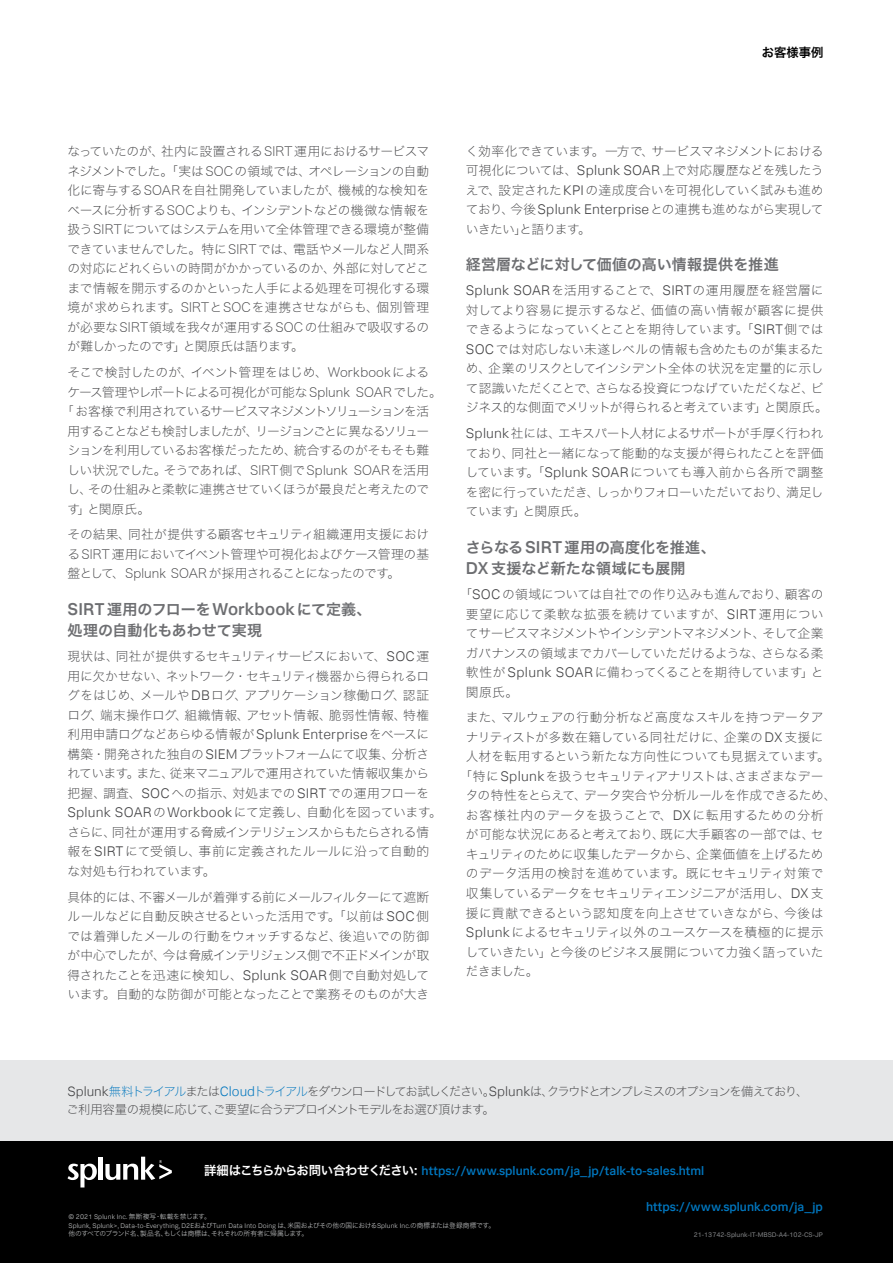
<style>
.page{position:relative;width:893px;height:1263px;background:#fff}
.page>*{position:absolute;margin:0;border:0;box-sizing:border-box;transform-origin:0 0}
.t1{font:500 17.25px "Splunk Data Sans";letter-spacing:.01em;color:#6d6e71}
.t2{font:15px/21px "Hira Kaku Std N W6";letter-spacing:-.005em;color:#6d6e71}
.t3{font:300 14.1px "Splunk Data Sans";letter-spacing:.015em;color:#404042}
.t4{font:12.75px/19.5px "Hira Kaku Std N W1";letter-spacing:-.015em;color:#404042;text-align:justify}
.t5{font:12.75px "Hira Kaku Std N W1";letter-spacing:.005em;color:#404042}
.t6{font:12.75px "Hira Kaku Std N W1";letter-spacing:-.075em;color:#404042}
.t7{font:12.75px "Hira Kaku Std N W1";letter-spacing:-.095em;color:#404042}
.t8{font:12.75px "Hira Kaku Std N W1";letter-spacing:-.045em;color:#404042}
.t9{font:12.75px "Hira Kaku Std N W1";letter-spacing:-.05em;color:#404042}
.t10{font:12.75px "Hira Kaku Std N W1";letter-spacing:.025em;color:#404042}
.t11{font:12.75px "Hira Kaku Std N W1";letter-spacing:.035em;color:#404042}
.t12{font:12.75px "Hira Kaku Std N W1";letter-spacing:.02em;color:#404042}
.t13{font:500 12.45px "Splunk Data Sans";color:#0076be}
.t14{font:12.3px/18px "Hira Kaku Std N W1";letter-spacing:-.105em;color:#404042}
.t15{font:500 12.3px "Splunk Data Sans";color:#0076be}
.t16{font:12.3px "Hira Kaku Std N W6";color:#000}
.t17{font:300 6.75px/8.7px "Splunk Data Sans";letter-spacing:.015em;color:#d1d3d4}
.t18{font:6.75px "Hira Kaku Std N W2";letter-spacing:-.055em;color:#d1d3d4}
.t19{font:6.75px "Splunk Data Sans";color:#808284}
.s1{font-family:"Hira Kaku Std N W6";font-weight:400;font-size:15px}
.s2{font-family:"Splunk Data Sans";font-weight:300;font-size:14.1px}
.s3{font-family:"Hira Kaku Std N W1";font-weight:400;font-size:12.75px}
.s4{font-family:"Splunk Data Sans";font-weight:500;font-size:17.25px}
.s5{font-family:"Splunk Data Sans";font-weight:300;font-size:13.65px}
.s6{color:#0076be}
.s7{font-family:"Splunk Data Sans";font-weight:300;font-size:13.65px;color:#0076be}
.s8{font-family:"Hira Kaku Std N W6";font-weight:400;color:#fff}
.s9{font-family:"Hira Kaku Std N W2";font-weight:400}
</style>
<div class="page">
<div style="left:0;top:1060px;width:893px;height:82px;background:#e6e7e8"></div>
<div style="left:0;top:1141px;width:893px;height:122px;background:#000"></div>
<svg style="left:68px;top:1163px;width:29px;height:24px"></svg>
<hr style="left:99px;top:1157px;width:4px;height:23px;background:#fff">
<svg style="left:105px;top:1157px;width:67px;height:23px"></svg>
<p class="t16" style="left:762px;top:43px;width:63px">お客様事例</p>
<p class="t4" style="left:68px;top:141px;width:363px">なっていたのが、社内に設置されるSIRT運用におけるサービスマネジメントでした。「実は SOC の領域では、オペレーションの自動化に寄与するSOARを自社開発していましたが、機械的な検知をベースに分析するSOCよりも、インシデントなどの機微な情報を扱うSIRTについてはシステムを用いて全体管理できる環境が整備できていませんでした。特にSIRTでは、電話やメールなど人間系の対応にどれくらいの時間がかかっているのか、外部に対してどこまで情報を開示するのかといった人手による処理を可視化する環境が求められます。SIRTとSOCを連携させながらも、個別管理が必要なSIRT領域を我々が運用するSOCの仕組みで吸収するのが難しかったのです」と関原氏は語ります。</p>
<p class="t4" style="left:68px;top:362px;width:363px">そこで検討したのが、イベント管理をはじめ、Workbookによる</p>
<p class="t4" style="left:68px;top:382px;width:376px">ケース管理やレポートによる可視化が可能なSplunk SOARでした。</p>
<p class="t6" style="left:61px;top:402px;width:370px">「お客様で利用されているサービスマネジメントソリューションを活</p>
<p class="t7" style="left:68px;top:421px;width:363px">用することなども検討しましたが、リージョンごとに異なるソリュー</p>
<p class="t8" style="left:68px;top:441px;width:363px">ションを利用しているお客様だったため、統合するのがそもそも難</p>
<p class="t5" style="left:68px;top:460px;width:363px">しい状況でした。そうであれば、SIRT側でSplunk SOARを活用</p>
<p class="t9" style="left:68px;top:480px;width:363px">し、その仕組みと柔軟に連携させていくほうが最良だと考えたので</p>
<p class="t4" style="left:68px;top:498px;width:84px">す」と関原氏。</p>
<p class="t4" style="left:68px;top:524px;width:363px">その結果、同社が提供する顧客セキュリティ組織運用支援におけるSIRT 運用においてイベント管理や可視化およびケース管理の基盤として、Splunk SOAR が採用されることになったのです。</p>
<h1 class="t1" style="left:68px;top:598px;width:305px">SIRT<span class="s1">運用のフローを</span>Workbook<span class="s1">にて定義、</span></h1>
<p class="t2" style="left:68px;top:620px;width:196px">処理の自動化もあわせて実現</p>
<p class="t4" style="left:67px;top:646px;width:363px">現状は、同社が提供するセキュリティサービスにおいて、<span class="s2">SOC</span>運用に欠かせない、ネットワーク・セキュリティ機器から得られるログをはじめ、メールや<span class="s2">DB</span>ログ、アプリケーション稼働ログ、認証ログ、端末操作ログ、組織情報、アセット情報、脆弱性情報、特権利用申請ログなどあらゆる情報が<span class="s2">Splunk Enterprise</span>をベースに構築・開発された独自の<span class="s2">SIEM</span>プラットフォームにて収集、分析されています。また、従来マニュアルで運用されていた情報収集から把握、調査、<span class="s2">SOC</span>への指示、対処までの<span class="s2">SIRT</span>での運用フローを</p>
<p class="t3" style="left:68px;top:804px;width:376px">Splunk SOAR<span class="s3">の</span>Workbook<span class="s3">にて定義し、自動化を図っています。</span></p>
<p class="t4" style="left:67px;top:822px;width:363px">さらに、同社が運用する脅威インテリジェンスからもたらされる情報を<span class="s2">SIRT</span>にて受領し、事前に定義されたルールに沿って自動的な対処も行われています。</p>
<p class="t4" style="left:67px;top:887px;width:363px">具体的には、不審メールが着弾する前にメールフィルターにて遮断ルールなどに自動反映させるといった活用です。「以前は<span class="s2">SOC</span>側では着弾したメールの行動をウォッチするなど、後追いでの防御が中心でしたが、今は脅威インテリジェンス側で不正ドメインが取得されたことを迅速に検知し、<span class="s2">Splunk SOAR</span>側で自動対処しています。自動的な防御が可能となったことで業務そのものが大き</p>
<p class="t4" style="left:466px;top:141px;width:359px">く効率化できています。一方で、サービスマネジメントにおける可視化については、<span class="s2">Splunk SOAR</span> 上で対応履歴などを残したうえで、設定された<span class="s2">KPI</span>の達成度合いを可視化していく試みも進めており、今後<span class="s2">Splunk Enterprise</span>との連携も進めながら実現していきたい」と語ります。</p>
<p class="t2" style="left:466px;top:254px;width:314px">経営層などに対して価値の高い情報提供を推進</p>
<p class="t4" style="left:466px;top:280px;width:363px;text-align:left"><span class="s2">Splunk SOAR</span>を活用することで、<span class="s2">SIRT</span>の運用履歴を経営層に対してより容易に提示するなど、価値の高い情報が顧客に提供できるようになっていくとことを期待しています。「<span class="s2">SIRT</span>側では<span class="s2">SOC</span>では対応しない未遂レベルの情報も含めたものが集まるため、企業のリスクとしてインシデント全体の状況を定量的に示して認識いただくことで、さらなる投資につなげていただくなど、ビジネス的な側面でメリットが得られると考えています」と関原氏。</p>
<p class="t4" style="left:466px;top:423px;width:359px"><span class="s2">Splunk</span>社には、エキスパート人材によるサポートが手厚く行われており、同社と一緒になって能動的な支援が得られたことを評価しています。「<span class="s2">Splunk SOAR</span>についても導入前から各所で調整を密に行っていただき、しっかりフォローいただいており、満足しています」と関原氏。</p>
<p class="t2" style="left:466px;top:537px;width:251px">さらなる<span class="s4">SIRT</span>運用の高度化を推進、<br><span class="s4">DX</span>支援など新たな領域にも展開</p>
<p class="t4" style="left:466px;top:584px;width:359px;text-indent:-6px">「<span class="s2">SOC</span>の領域については自社での作り込みも進んでおり、顧客の要望に応じて柔軟な拡張を続けていますが、<span class="s2">SIRT</span>運用についてサービスマネジメントやインシデントマネジメント、そして企業ガバナンスの領域までカバーしていただけるような、さらなる柔軟性が <span class="s2">Splunk SOAR</span>に備わってくることを期待しています」と関原氏。</p>
<p class="t10" style="left:466px;top:708px;width:359px">また、マルウェアの行動分析など高度なスキルを持つデータア</p>
<p class="t4" style="left:466px;top:727px;width:359px">ナリティストが多数在籍している同社だけに、企業の<span class="s2">DX</span> 支援に</p>
<p class="t4" style="left:466px;top:746px;width:365px">人材を転用するという新たな方向性についても見据えています。</p>
<p class="t4" style="left:460px;top:766px;width:365px">「特に<span class="s2">Splunk</span>を扱うセキュリティアナリストは、さまざまなデー</p>
<p class="t4" style="left:466px;top:785px;width:372px">タの特性をとらえて、データ突合や分析ルールを作成できるため、</p>
<p class="t11" style="left:466px;top:806px;width:359px">お客様社内のデータを扱うことで、<span class="s2">DX</span>に転用するための分析</p>
<p class="t4" style="left:466px;top:824px;width:359px">が可能な状況にあると考えており、既に大手顧客の一部では、セ</p>
<p class="t4" style="left:466px;top:844px;width:359px">キュリティのために収集したデータから、企業価値を上げるため</p>
<p class="t12" style="left:466px;top:864px;width:359px">のデータ活用の検討を進めています。既にセキュリティ対策で</p>
<p class="t4" style="left:466px;top:883px;width:359px">収集しているデータをセキュリティエンジニアが活用し、<span class="s2">DX</span> 支</p>
<p class="t5" style="left:466px;top:903px;width:359px">援に貢献できるという認知度を向上させていきながら、今後は</p>
<p class="t4" style="left:466px;top:922px;width:359px"><span class="s2">Splunk</span>によるセキュリティ以外のユースケースを積極的に提示</p>
<p class="t4" style="left:466px;top:941px;width:359px">していきたい」と今後のビジネス展開について力強く語っていた</p>
<p class="t4" style="left:466px;top:961px;width:74px">だきました。</p>
<p class="t14" style="left:67px;top:1082px;width:743px"><span class="s5">Splunk</span><span class="s6">無料トライアル</span>または<span class="s7">Cloud</span><span class="s6">トライアル</span>をダウンロードしてお試しください。<span class="s5">Splunk</span>は、クラウドとオンプレミスのオプションを備えており、ご利用容量の規模に応じて、ご要望に合うデプロイメントモデルをお選び頂けます。</p>
<p class="t13" style="left:204px;top:1163px;width:502px"><span class="s8">詳細はこちらからお問い合わせください:</span> https://www.splunk.com/ja_jp/talk-to-sales.html</p>
<p class="t17" style="left:68px;top:1212px;width:428px">© 2021 Splunk Inc. <span class="s9">無断複写・転載を禁じます。<br></span>Splunk, Splunk&gt;, Data-to-Everything, D2E<span class="s9">および</span>Turn Data Into Doing <span class="s9">は、米国およびその他の国における</span>Splunk Inc.<span class="s9">の商標または登録商標です。</span></p>
<p class="t18" style="left:68px;top:1228px;width:241px">他のすべてのブランド名、製品名、もしくは商標は、それぞれの所有者に帰属します。</p>
<p class="t15" style="left:646px;top:1199px;width:179px">https://www.splunk.com/ja_jp</p>
<p class="t19" style="left:694px;top:1230px;width:131px">21-13742-Splunk-IT-MBSD-A4-102-CS-JP</p>
</div>
